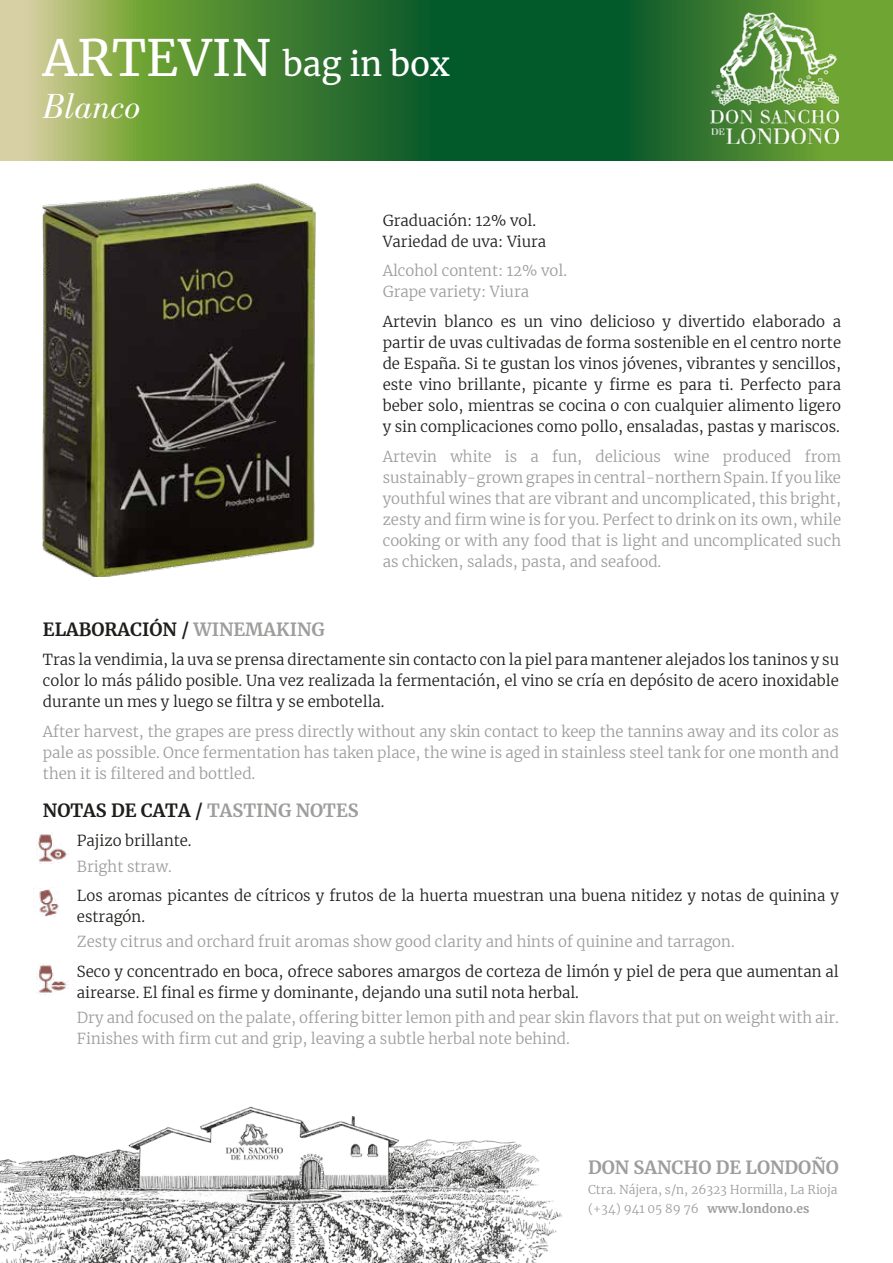
<style>
.page{position:relative;width:893px;height:1263px;background:#fff}
.page>*{position:absolute;margin:0;border:0;box-sizing:border-box;transform-origin:0 0}
.t1{font:italic 36px "Bodoni Std";color:#fff}
.t2{font:33px "Merriweather";color:#fff}
.t3{font:700 18px "Merriweather";color:#1d1d1b}
.t4{font:700 18px "Merriweather";color:#9d9d9c}
.t5{font:300 15px/21px "Merriweather";color:#1d1d1b}
.t6{font:300 15px/21px "Merriweather";color:#9d9d9c}
.t7{font:300 12.15px/18.1px "Merriweather";color:#9d9d9c}
.s1{font-size:49.5px}
.s2{color:#9d9d9c}
.s3{font-weight:700}
</style>
<div class="page">
<img style="left:0;top:1106px;width:561px;height:157px">
<svg style="left:0;top:0;width:893px;height:161px;background:#43803a"></svg>
<img style="left:711px;top:12px;width:128px;height:132px">
<img style="left:43px;top:183px;width:273px;height:393px">
<img style="left:38px;top:832px;width:29px;height:31px">
<img style="left:39px;top:888px;width:20px;height:28px">
<img style="left:37px;top:965px;width:31px;height:28px">
<h2 class="t2" style="left:43px;top:41px;width:408px"><span class="s1">ARTEVIN</span> bag in box</h2>
<h1 class="t1" style="left:43px;top:86px;width:99px">Blanco</h1>
<p class="t5" style="left:383px;top:210px;width:165px">Graduación: 12% vol.<br>Variedad de uva: Viura</p>
<p class="t6" style="left:383px;top:260px;width:186px">Alcohol content: 12% vol.<br>Grape variety: Viura</p>
<p class="t5" style="left:383px;top:311px;width:460px;text-align:justify">Artevin blanco es un vino delicioso y divertido elaborado a partir de uvas cultivadas de forma sostenible en el centro norte de España. Si te gustan los vinos jóvenes, vibrantes y sencillos, este vino brillante, picante y firme es para ti. Perfecto para beber solo, mientras se cocina o con cualquier alimento ligero y sin complicaciones como pollo, ensaladas, pastas y mariscos.</p>
<p class="t6" style="left:383px;top:445px;width:460px;text-align:justify">Artevin white is a fun, delicious wine produced from sustainably-grown grapes in central-northern Spain. If you like youthful wines that are vibrant and uncomplicated, this bright, zesty and firm wine is for you. Perfect to drink on its own, while cooking or with any food that is light and uncomplicated such as chicken, salads, pasta, and seafood.</p>
<p class="t3" style="left:43px;top:617px;width:283px">ELABORACIÓN / <span class="s2">WINEMAKING</span></p>
<p class="t5" style="left:43px;top:649px;width:798px;text-align:justify">Tras la vendimia, la uva se prensa directamente sin contacto con la piel para mantener alejados los taninos y su color lo más pálido posible. Una vez realizada la fermentación, el vino se cría en depósito de acero inoxidable durante un mes y luego se filtra y se embotella.</p>
<p class="t6" style="left:43px;top:720px;width:797px;text-align:justify">After harvest, the grapes are press directly without any skin contact to keep the tannins away and its color as pale as possible. Once fermentation has taken place, the wine is aged in stainless steel tank for one month and then it is filtered and bottled.</p>
<p class="t3" style="left:43px;top:798px;width:317px">NOTAS DE CATA / <span class="s2">TASTING NOTES</span></p>
<p class="t5" style="left:77px;top:830px;width:116px">Pajizo brillante.</p>
<p class="t6" style="left:77px;top:855px;width:96px">Bright straw.</p>
<p class="t5" style="left:77px;top:885px;width:763px">Los aromas picantes de cítricos y frutos de la huerta muestran una buena nitidez y notas de quinina y estragón.</p>
<p class="t6" style="left:77px;top:931px;width:659px">Zesty citrus and orchard fruit aromas show good clarity and hints of quinine and tarragon.</p>
<p class="t5" style="left:77px;top:960px;width:763px">Seco y concentrado en boca, ofrece sabores amargos de corteza de limón y piel de pera que aumentan al airearse. El final es firme y dominante, dejando una sutil nota herbal.</p>
<p class="t6" style="left:77px;top:1007px;width:763px">Dry and focused on the palate, offering bitter lemon pith and pear skin flavors that put on weight with air.<br>Finishes with firm cut and grip, leaving a subtle herbal note behind.</p>
<p class="t4" style="left:588px;top:1155px;width:252px">DON SANCHO DE LONDOÑO</p>
<p class="t7" style="left:588px;top:1180px;width:251px">Ctra. Nájera, s/n, 26323 Hormilla, La Rioja (+34) 941 05 89 76 <span class="s3">www.londono.es</span></p>
</div>
